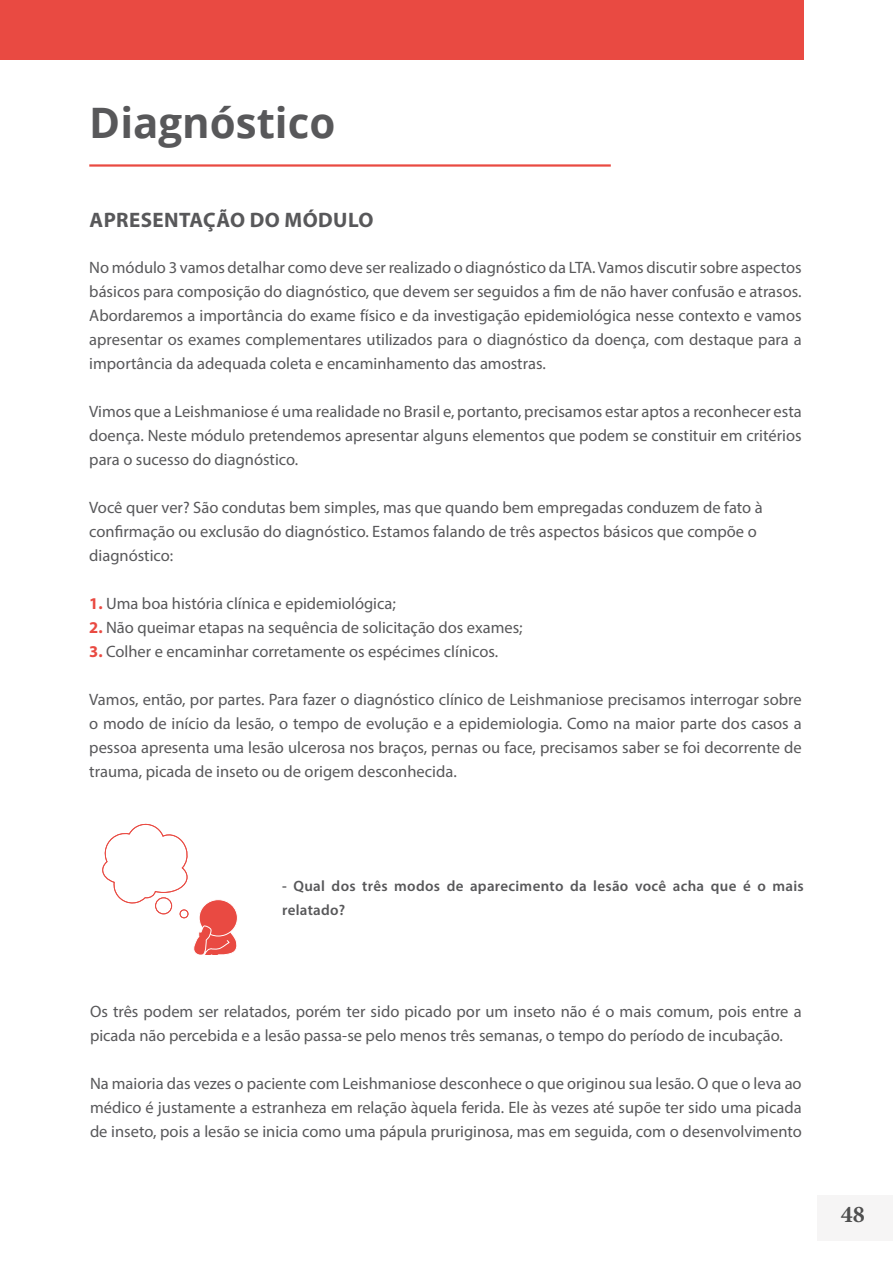
<style>
.page{position:relative;width:893px;height:1263px;background:#fff}
.page>*{position:absolute;margin:0;border:0;box-sizing:border-box;transform-origin:0 0}
.t1{font:700 42px "Open Sans";color:#58585a}
.t2{font:700 24px "Minion Pro";color:#4f4f4f}
.t3{font:700 21px "Myriad Pro";letter-spacing:.02em;color:#58585a}
.t4{font:16.5px/24px "Myriad Pro";color:#58585a;text-align:justify}
.t5{font:600 15px/24px "Myriad Pro";letter-spacing:.02em;color:#58585a}
.s1{font-weight:700;color:#e94a42}
</style>
<div class="page">
<div style="left:818px;top:1195px;width:75px;height:45px;background:#f6f5f5"></div>
<div style="left:0;top:0;width:804px;height:59px;background:#e94a42"></div>
<hr style="left:89px;top:164px;width:522px;height:3px;background:#e94a42">
<svg style="left:102px;top:823px;width:136px;height:132px"></svg>
<h1 class="t1" style="left:89px;top:94px;width:248px">Diagnóstico</h1>
<p class="t3" style="left:90px;top:206px;width:285px">APRESENTAÇÃO DO MÓDULO</p>
<p class="t4" style="left:89px;top:255px;width:714px">No módulo 3 vamos detalhar como deve ser realizado o diagnóstico da LTA. Vamos discutir sobre aspectos básicos para composição do diagnóstico, que devem ser seguidos a fim de não haver confusão e atrasos.<br>Abordaremos a importância do exame físico e da investigação epidemiológica nesse contexto e vamos apresentar os exames complementares utilizados para o diagnóstico da doença, com destaque para a importância da adequada coleta e encaminhamento das amostras.</p>
<p class="t4" style="left:89px;top:399px;width:714px">Vimos que a Leishmaniose é uma realidade no Brasil e, portanto, precisamos estar aptos a reconhecer esta doença. Neste módulo pretendemos apresentar alguns elementos que podem se constituir em critérios para o sucesso do diagnóstico.</p>
<p class="t4" style="left:89px;top:495px;width:675px;text-align:left">Você quer ver? São condutas bem simples, mas que quando bem empregadas conduzem de fato à confirmação ou exclusão do diagnóstico. Estamos falando de três aspectos básicos que compõe o diagnóstico:</p>
<p class="t4" style="left:89px;top:592px;width:308px"><span class="s1">1.</span> Uma boa história clínica e epidemiológica;</p>
<p class="t4" style="left:89px;top:616px;width:435px"><span class="s1">2.</span> Não queimar etapas na sequência de solicitação dos exames;</p>
<p class="t4" style="left:89px;top:640px;width:410px"><span class="s1">3.</span> Colher e encaminhar corretamente os espécimes clínicos.</p>
<p class="t4" style="left:89px;top:688px;width:714px">Vamos, então, por partes. Para fazer o diagnóstico clínico de Leishmaniose precisamos interrogar sobre o modo de início da lesão, o tempo de evolução e a epidemiologia. Como na maior parte dos casos a pessoa apresenta uma lesão ulcerosa nos braços, pernas ou face, precisamos saber se foi decorrente de trauma, picada de inseto ou de origem desconhecida.</p>
<p class="t5" style="left:282px;top:874px;width:523px">- Qual dos três modos de aparecimento da lesão você acha que é o mais relatado?</p>
<p class="t4" style="left:90px;top:999px;width:713px">Os três podem ser relatados, porém ter sido picado por um inseto não é o mais comum, pois entre a picada não percebida e a lesão passa-se pelo menos três semanas, o tempo do período de incubação.</p>
<p class="t4" style="left:90px;top:1071px;width:713px">Na maioria das vezes o paciente com Leishmaniose desconhece o que originou sua lesão. O que o leva ao médico é justamente a estranheza em relação àquela ferida. Ele às vezes até supõe ter sido uma picada de inseto, pois a lesão se inicia como uma pápula pruriginosa, mas em seguida, com o desenvolvimento</p>
<h2 class="t2" style="left:841px;top:1197px;width:25px">48</h2>
</div>
